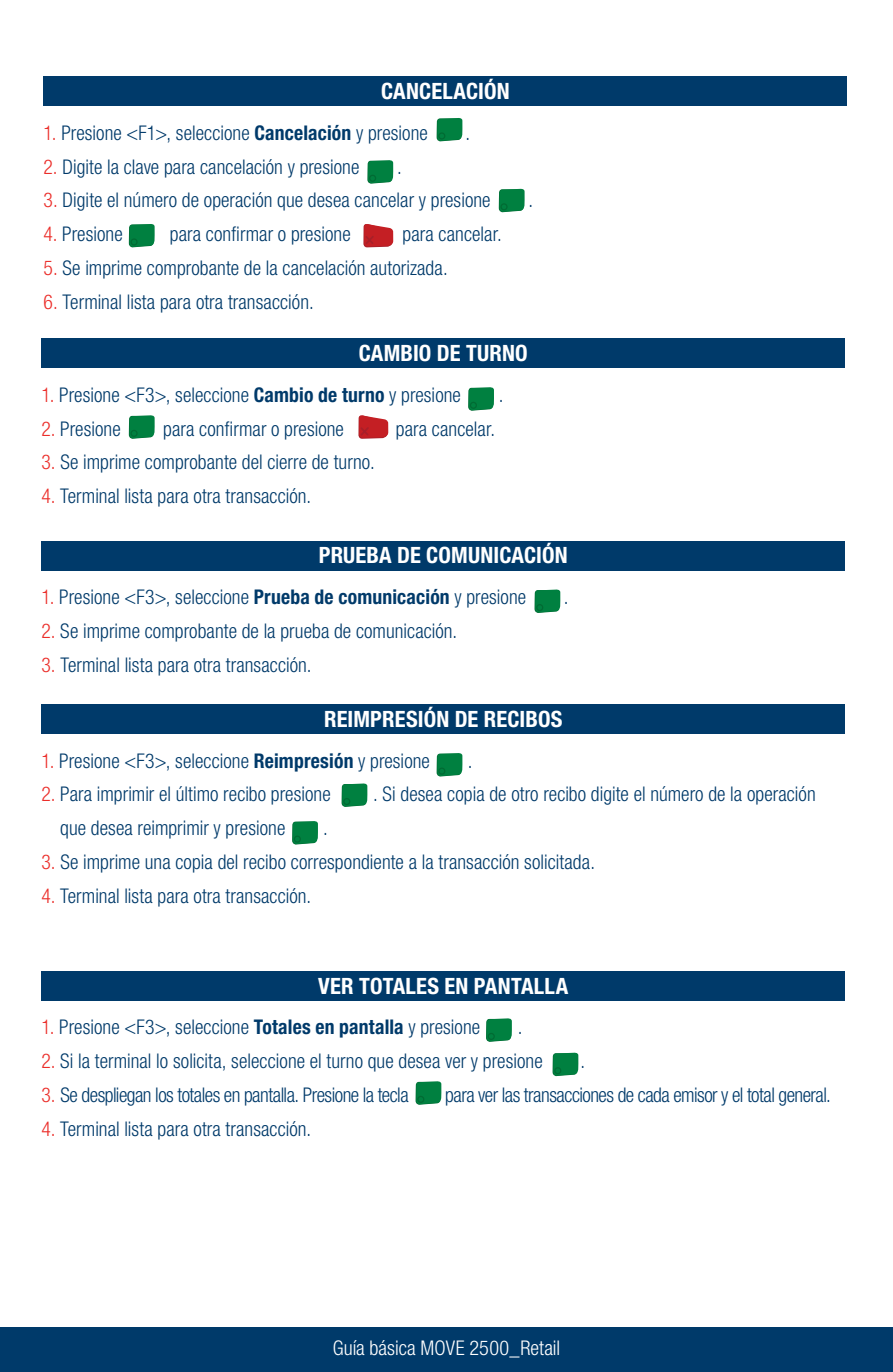
<style>
.page{position:relative;width:893px;height:1372px;background:#fff}
.page>*{position:absolute;margin:0;border:0;box-sizing:border-box;transform-origin:0 0}
.t1{font:700 condensed 22.5px "Helvetica Neue LT Std";letter-spacing:.005em;color:#fff}
.numeros{font:300 condensed 20.25px "Helvetica Neue LT Std";letter-spacing:.005em;color:#003a6a}
.numeros-2{font:300 condensed 20.25px "Helvetica Neue LT Std";letter-spacing:-.025em;color:#003a6a}
.t2{font:300 condensed 20.25px "Helvetica Neue LT Std";letter-spacing:.005em;color:#fff}
.s1{color:#eb2e2a}
.s2{font-weight:700}
</style>
<div class="page">
<div style="left:0;top:1327px;width:893px;height:44px;background:#003a6a"></div>
<div style="left:44px;top:77px;width:803px;height:29px;background:#003a6a"></div>
<div style="left:41px;top:338px;width:804px;height:30px;background:#003a6a"></div>
<div style="left:41px;top:540px;width:804px;height:30px;background:#003a6a"></div>
<div style="left:41px;top:704px;width:804px;height:30px;background:#003a6a"></div>
<div style="left:41px;top:971px;width:804px;height:29px;background:#003a6a"></div>
<svg style="left:363px;top:224px;width:30px;height:23px"></svg>
<svg style="left:358px;top:415px;width:30px;height:24px"></svg>
<svg style="left:437px;top:118px;width:26px;height:23px"></svg>
<div style="left:438px;top:132px;width:7px;height:7px;border:1px solid #006b33;border-radius:50%"></div>
<svg style="left:367px;top:160px;width:26px;height:24px"></svg>
<div style="left:369px;top:175px;width:7px;height:7px;border:1px solid #006b33;border-radius:50%"></div>
<svg style="left:129px;top:224px;width:26px;height:23px"></svg>
<div style="left:130px;top:238px;width:8px;height:7px;border:1px solid #006b33;border-radius:50%"></div>
<svg style="left:499px;top:188px;width:26px;height:24px"></svg>
<div style="left:500px;top:203px;width:8px;height:7px;border:1px solid #006b33;border-radius:50%"></div>
<svg style="left:468px;top:387px;width:26px;height:23px"></svg>
<div style="left:470px;top:402px;width:7px;height:7px;border:1px solid #006b33;border-radius:50%"></div>
<svg style="left:129px;top:415px;width:26px;height:24px"></svg>
<div style="left:130px;top:430px;width:8px;height:7px;border:1px solid #006b33;border-radius:50%"></div>
<svg style="left:534px;top:589px;width:26px;height:24px"></svg>
<div style="left:536px;top:604px;width:7px;height:7px;border:1px solid #006b33;border-radius:50%"></div>
<svg style="left:437px;top:753px;width:26px;height:23px"></svg>
<div style="left:438px;top:767px;width:7px;height:7px;border:1px solid #006b33;border-radius:50%"></div>
<svg style="left:342px;top:783px;width:25px;height:23px"></svg>
<div style="left:343px;top:798px;width:7px;height:7px;border:1px solid #006b33;border-radius:50%"></div>
<svg style="left:292px;top:821px;width:26px;height:23px"></svg>
<div style="left:294px;top:835px;width:7px;height:7px;border:1px solid #006b33;border-radius:50%"></div>
<svg style="left:486px;top:1018px;width:26px;height:23px"></svg>
<div style="left:488px;top:1032px;width:7px;height:7px;border:1px solid #006b33;border-radius:50%"></div>
<svg style="left:553px;top:1052px;width:25px;height:24px"></svg>
<div style="left:554px;top:1067px;width:7px;height:7px;border:1px solid #006b33;border-radius:50%"></div>
<svg style="left:416px;top:1081px;width:25px;height:23px"></svg>
<div style="left:417px;top:1095px;width:7px;height:7px;border:1px solid #006b33;border-radius:50%"></div>
<p class="t1" style="left:381px;top:77px;width:130px">CANCELACIÓN</p>
<p class="numeros" style="left:44px;top:121px;width:386px"><span class="s1">1.</span> Presione &lt;F1&gt;, seleccione <span class="s2">Cancelación</span> y presione</p>
<p class="numeros" style="left:466px;top:121px;width:6px">.</p>
<p class="numeros" style="left:44px;top:155px;width:317px"><span class="s1">2.</span> Digite la clave para cancelación y presione</p>
<p class="numeros" style="left:397px;top:155px;width:6px">.</p>
<p class="numeros" style="left:44px;top:188px;width:449px"><span class="s1">3.</span> Digite el número de operación que desea cancelar y presione</p>
<p class="numeros" style="left:44px;top:222px;width:81px"><span class="s1">4.</span> Presione</p>
<p class="numeros" style="left:170px;top:222px;width:182px">para confirmar o presione</p>
<p class="numeros" style="left:403px;top:222px;width:101px">para cancelar.</p>
<p class="numeros" style="left:44px;top:256px;width:406px"><span class="s1">5.</span> Se imprime comprobante de la cancelación autorizada.</p>
<p class="numeros" style="left:44px;top:290px;width:272px"><span class="s1">6.</span> Terminal lista para otra transacción.</p>
<p class="numeros" style="left:528px;top:188px;width:6px">.</p>
<p class="t1" style="left:359px;top:339px;width:171px">CAMBIO DE TURNO</p>
<p class="numeros" style="left:41px;top:383px;width:421px"><span class="s1">1.</span> Presione &lt;F3&gt;, seleccione <span class="s2">Cambio de turno</span> y presione</p>
<p class="numeros" style="left:499px;top:383px;width:6px">.</p>
<p class="numeros" style="left:41px;top:417px;width:81px"><span class="s1">2.</span> Presione</p>
<p class="numeros" style="left:163px;top:417px;width:182px">para confirmar o presione</p>
<p class="numeros" style="left:396px;top:417px;width:101px">para cancelar.</p>
<p class="numeros" style="left:41px;top:450px;width:335px"><span class="s1">3.</span> Se imprime comprobante del cierre de turno.</p>
<p class="numeros" style="left:41px;top:484px;width:271px"><span class="s1">4.</span> Terminal lista para otra transacción.</p>
<p class="t1" style="left:319px;top:541px;width:250px">PRUEBA DE COMUNICACIÓN</p>
<p class="numeros" style="left:41px;top:585px;width:486px"><span class="s1">1.</span> Presione &lt;F3&gt;, seleccione <span class="s2">Prueba de comunicación</span> y presione</p>
<p class="numeros" style="left:41px;top:619px;width:417px"><span class="s1">2.</span> Se imprime comprobante de la prueba de comunicación.</p>
<p class="numeros" style="left:41px;top:652px;width:272px"><span class="s1">3.</span> Terminal lista para otra transacción.</p>
<p class="numeros" style="left:564px;top:585px;width:6px">.</p>
<p class="t1" style="left:324px;top:705px;width:240px">REIMPRESIÓN DE RECIBOS</p>
<p class="numeros" style="left:41px;top:748px;width:390px"><span class="s1">1.</span> Presione &lt;F3&gt;, seleccione <span class="s2">Reimpresión</span> y presione</p>
<p class="numeros" style="left:468px;top:748px;width:6px">.</p>
<p class="numeros" style="left:41px;top:782px;width:291px"><span class="s1">2.</span> Para imprimir el último recibo presione</p>
<p class="numeros" style="left:373px;top:782px;width:444px">. Si desea copia de otro recibo digite el número de la operación</p>
<p class="numeros" style="left:60px;top:816px;width:227px">que desea reimprimir y presione</p>
<p class="numeros" style="left:323px;top:816px;width:6px">.</p>
<p class="numeros" style="left:41px;top:850px;width:555px"><span class="s1">3.</span> Se imprime una copia del recibo correspondiente a la transacción solicitada.</p>
<p class="numeros" style="left:41px;top:883px;width:271px"><span class="s1">4.</span> Terminal lista para otra transacción.</p>
<p class="t1" style="left:318px;top:972px;width:252px">VER TOTALES EN PANTALLA</p>
<p class="numeros" style="left:41px;top:1015px;width:440px"><span class="s1">1.</span> Presione &lt;F3&gt;, seleccione <span class="s2">Totales en pantalla</span> y presione</p>
<p class="numeros" style="left:518px;top:1015px;width:6px">.</p>
<p class="numeros" style="left:41px;top:1049px;width:503px"><span class="s1">2.</span> Si la terminal lo solicita, seleccione el turno que desea ver y presione</p>
<p class="numeros" style="left:580px;top:1049px;width:6px">.</p>
<p class="numeros-2" style="left:41px;top:1083px;width:369px"><span class="s1">3.</span> Se despliegan los totales en pantalla. Presione la tecla</p>
<p class="numeros-2" style="left:445px;top:1083px;width:387px">para ver las transacciones de cada emisor y el total general.</p>
<p class="numeros" style="left:41px;top:1116px;width:271px"><span class="s1">4.</span> Terminal lista para otra transacción.</p>
<p class="t2" style="left:333px;top:1336px;width:229px">Guía básica MOVE 2500_Retail</p>
</div>
